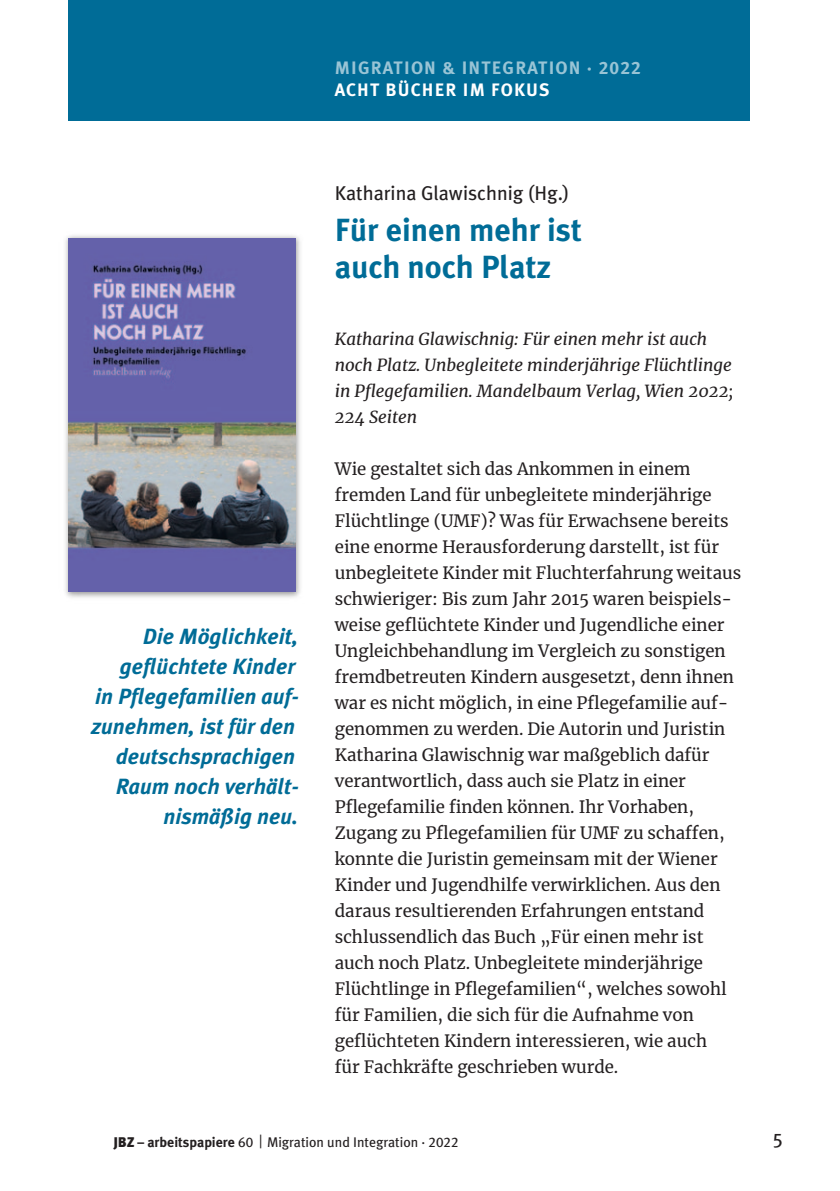
<style>
.page{position:relative;width:840px;height:1191px;background:#fff}
.page>*{position:absolute;margin:0;border:0;box-sizing:border-box;transform-origin:0 0}
.t1{font:700 32px "Meta Plus";color:#006c97}
.t2{font:italic 700 22px/30px "Meta Plus";color:#006c97;text-align:right}
.t3{font:20px "Meta Plus";color:#231f20}
.t4{font:20px "Meta Plus Book Caps";color:#231f20}
.t5{font:700 18px "Meta Plus";letter-spacing:.065em;color:rgb(255 255 255/.6)}
.t6{font:700 18px "Meta Plus";letter-spacing:.065em;color:#fff}
.t7{font:16.8px/26px "Merriweather";color:#231f20}
.t8{font:italic 16.8px/26px "Merriweather";color:#231f20}
.t9{font:14px "Meta Plus";color:#231f20}
.s1{font-family:"Meta Plus Bold Caps";font-weight:400}
.s2{font-weight:900}
.s3{font-weight:700}
.s4{font-family:"Meta Plus Book Caps"}
.s5{font-family:"Merriweather";font-weight:300}
</style>
<div class="page">
<div style="left:68px;top:0;width:680px;height:120px;background:#006c97"></div>
<img style="left:65px;top:235px;width:235px;height:363px">
<img style="left:68px;top:238px;width:227px;height:353px">
<p class="t5" style="left:334px;top:60px;width:307px">MIGRATION &amp; INTEGRATION · <span class="s1">2022</span></p>
<p class="t6" style="left:334px;top:82px;width:216px">ACHT BÜCHER IM FOKUS</p>
<p class="t2" style="left:143px;top:623px;width:156px">Die Möglichkeit,</p>
<p class="t2" style="left:91px;top:653px;width:209px">geflüchtete Kinder<br>in Pflegefamilien auf - zunehmen, ist für den deutschsprachigen</p>
<p class="t2" style="left:116px;top:773px;width:184px">Raum noch verhält-</p>
<p class="t2" style="left:163px;top:803px;width:136px">nismäßig neu.</p>
<p class="t3" style="left:334px;top:185px;width:236px">Katharina Glawischnig (Hg.)</p>
<p class="t1" style="left:334px;top:218px;width:248px">Für einen mehr ist</p>
<p class="t1" style="left:334px;top:254px;width:217px">auch noch Platz</p>
<p class="t8" style="left:334px;top:326px;width:399px">Katharina Glawischnig: Für einen mehr ist auch noch Platz. Unbegleitete minderjährige Flüchtlinge in Pflegefamilien. Mandelbaum Verlag, Wien 2022; 224 Seiten</p>
<p class="t7" style="left:334px;top:456px;width:407px">Wie gestaltet sich das Ankommen in einem fremden Land für unbegleitete minderjährige Flüchtlinge (UMF)? Was für Erwachsene bereits eine enorme Herausforderung darstellt, ist für unbegleitete Kinder mit Fluchterfahrung weitaus schwieriger: Bis zum Jahr 2015 waren beispiels&shy;weise geflüchtete Kinder und Jugendliche einer Ungleichbehandlung im Vergleich zu sonstigen fremdbetreuten Kindern ausgesetzt, denn ihnen war es nicht möglich, in eine Pflegefamilie auf&shy;genommen zu werden. Die Autorin und Juristin Katharina Glawischnig war maßgeblich dafür verantwortlich, dass auch sie Platz in einer Pflegefamilie finden können. Ihr Vorhaben, Zugang zu Pflegefamilien für UMF zu schaffen, konnte die Juristin gemeinsam mit der Wiener Kinder und Jugendhilfe verwirklichen. Aus den daraus resultierenden Erfahrungen entstand schlussendlich das Buch „Für einen mehr ist auch noch Platz. Unbegleitete minderjährige Flüchtlinge in Pflegefamilien“, welches sowohl für Familien, die sich für die Aufnahme von geflüchteten Kindern interessieren, wie auch<br>für Fachkräfte geschrieben wurde.</p>
<p class="t9" style="left:113px;top:1137px;width:346px"><span class="s2">JBZ</span> <span class="s3">– arbeitspapiere</span> <span class="s4">60</span> <span class="s5">|</span> Migration und Integration · <span class="s4">2022</span></p>
<p class="t4" style="left:772px;top:1128px;width:12px">5</p>
</div>
